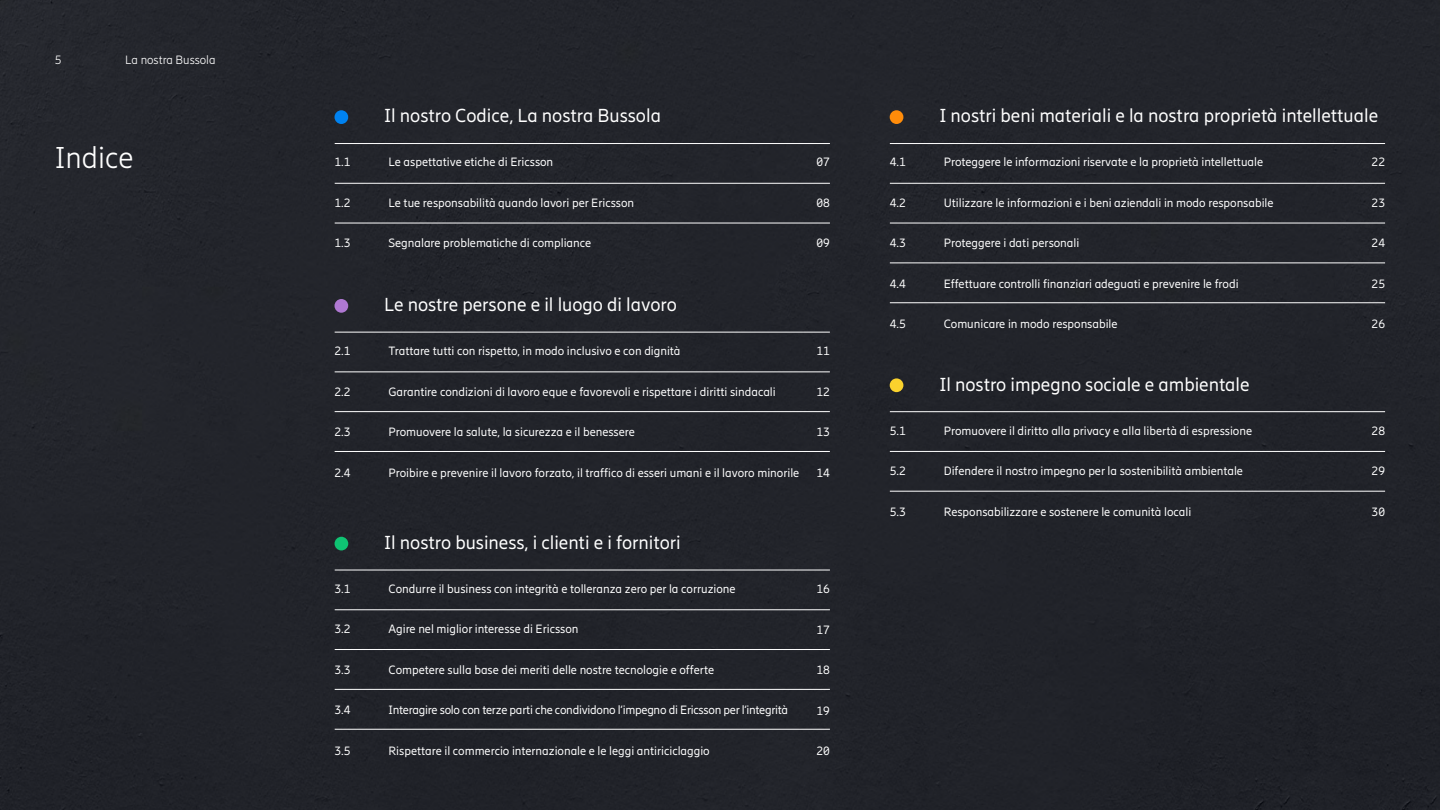
<style>
.page{position:relative;width:1440px;height:810px;background:#22242a}
.page>*{position:absolute;margin:0;border:0;box-sizing:border-box;transform-origin:0 0}
.t1{font:300 30px "Ericsson Hilda";color:#fff}
.t2{font:18.75px "Ericsson Hilda";color:#fff}
.t3{font:12px "Ericsson Hilda";color:#fff}
.t4{font:12px "Ericsson Hilda";letter-spacing:-.02em;color:#fff}
.t5{font:300 12px "Ericsson Hilda";color:#fff}
</style>
<div class="page">
<hr style="left:335px;top:183px;width:495px;height:1px;background:#fff">
<hr style="left:335px;top:143px;width:495px;height:1px;background:#fff">
<hr style="left:335px;top:223px;width:495px;height:1px;background:#fff">
<div style="left:334px;top:110px;width:14px;height:14px;background:#0082f0;border-radius:50%"></div>
<hr style="left:335px;top:372px;width:495px;height:1px;background:#fff">
<hr style="left:335px;top:332px;width:495px;height:1px;background:#fff">
<hr style="left:335px;top:411px;width:495px;height:1px;background:#fff">
<hr style="left:335px;top:451px;width:495px;height:1px;background:#fff">
<div style="left:334px;top:299px;width:14px;height:14px;background:#af78d2;border-radius:50%"></div>
<hr style="left:335px;top:610px;width:495px;height:1px;background:#fff">
<hr style="left:335px;top:570px;width:495px;height:1px;background:#fff">
<hr style="left:335px;top:649px;width:495px;height:1px;background:#fff">
<hr style="left:335px;top:689px;width:495px;height:1px;background:#fff">
<hr style="left:335px;top:729px;width:495px;height:1px;background:#fff">
<div style="left:335px;top:537px;width:13px;height:13px;background:#0fc373;border-radius:50%"></div>
<hr style="left:890px;top:183px;width:495px;height:1px;background:#fff">
<hr style="left:890px;top:143px;width:495px;height:1px;background:#fff">
<hr style="left:890px;top:223px;width:495px;height:1px;background:#fff">
<hr style="left:890px;top:263px;width:495px;height:1px;background:#fff">
<hr style="left:890px;top:303px;width:495px;height:1px;background:#fff">
<div style="left:890px;top:110px;width:13px;height:14px;background:#ff8c0a;border-radius:50%"></div>
<hr style="left:890px;top:451px;width:495px;height:1px;background:#fff">
<hr style="left:890px;top:412px;width:495px;height:1px;background:#fff">
<hr style="left:890px;top:491px;width:495px;height:1px;background:#fff">
<div style="left:890px;top:378px;width:13px;height:14px;background:#fad22d;border-radius:50%"></div>
<p class="t5" style="left:55px;top:53px;width:8px">5</p>
<p class="t5" style="left:125px;top:53px;width:92px">La nostra Bussola</p>
<h1 class="t1" style="left:55px;top:141px;width:80px">Indice</h1>
<h2 class="t2" style="left:384px;top:105px;width:278px">Il nostro Codice, La nostra Bussola</h2>
<p class="t3" style="left:335px;top:155px;width:18px">1.1</p>
<p class="t3" style="left:389px;top:155px;width:166px">Le aspettative etiche di Ericsson</p>
<p class="t3" style="left:335px;top:196px;width:18px">1.2</p>
<p class="t3" style="left:389px;top:196px;width:247px">Le tue responsabilità quando lavori per Ericsson</p>
<p class="t3" style="left:335px;top:236px;width:18px">1.3</p>
<p class="t3" style="left:389px;top:236px;width:204px">Segnalare problematiche di compliance</p>
<p class="t3" style="left:816px;top:155px;width:15px">07</p>
<p class="t3" style="left:816px;top:196px;width:15px">08</p>
<p class="t3" style="left:816px;top:236px;width:15px">09</p>
<h2 class="t2" style="left:384px;top:294px;width:294px">Le nostre persone e il luogo di lavoro</h2>
<p class="t3" style="left:334px;top:344px;width:18px">2.1</p>
<p class="t3" style="left:388px;top:344px;width:294px">Trattare tutti con rispetto, in modo inclusivo e con dignità</p>
<p class="t3" style="left:334px;top:385px;width:18px">2.2</p>
<p class="t3" style="left:388px;top:385px;width:389px">Garantire condizioni di lavoro eque e favorevoli e rispettare i diritti sindacali</p>
<p class="t3" style="left:334px;top:425px;width:18px">2.3</p>
<p class="t3" style="left:388px;top:425px;width:248px">Promuovere la salute, la sicurezza e il benessere</p>
<p class="t3" style="left:334px;top:466px;width:18px">2.4</p>
<p class="t3" style="left:388px;top:466px;width:412px">Proibire e prevenire il lavoro forzato, il traffico di esseri umani e il lavoro minorile</p>
<p class="t3" style="left:816px;top:344px;width:15px">11</p>
<p class="t3" style="left:816px;top:385px;width:15px">12</p>
<p class="t3" style="left:816px;top:425px;width:15px">13</p>
<p class="t3" style="left:816px;top:466px;width:15px">14</p>
<h2 class="t2" style="left:384px;top:532px;width:298px">Il nostro business, i clienti e i fornitori</h2>
<p class="t3" style="left:335px;top:582px;width:18px">3.1</p>
<p class="t3" style="left:389px;top:582px;width:349px">Condurre il business con integrità e tolleranza zero per la corruzione</p>
<p class="t3" style="left:335px;top:622px;width:18px">3.2</p>
<p class="t3" style="left:389px;top:622px;width:191px">Agire nel miglior interesse di Ericsson</p>
<p class="t3" style="left:335px;top:663px;width:18px">3.3</p>
<p class="t3" style="left:389px;top:663px;width:327px">Competere sulla base dei meriti delle nostre tecnologie e offerte</p>
<p class="t3" style="left:335px;top:703px;width:18px">3.4</p>
<p class="t4" style="left:389px;top:703px;width:401px">Interagire solo con terze parti che condividono l’impegno di Ericsson per l’integrità</p>
<p class="t3" style="left:335px;top:744px;width:18px">3.5</p>
<p class="t3" style="left:389px;top:744px;width:323px">Rispettare il commercio internazionale e le leggi antiriciclaggio</p>
<p class="t3" style="left:816px;top:582px;width:15px">16</p>
<p class="t3" style="left:816px;top:623px;width:15px">17</p>
<p class="t3" style="left:816px;top:663px;width:15px">18</p>
<p class="t3" style="left:816px;top:704px;width:15px">19</p>
<p class="t3" style="left:816px;top:744px;width:15px">20</p>
<h2 class="t2" style="left:939px;top:105px;width:440px">I nostri beni materiali e la nostra proprietà intellettuale</h2>
<p class="t3" style="left:890px;top:155px;width:18px">4.1</p>
<p class="t3" style="left:944px;top:155px;width:321px">Proteggere le informazioni riservate e la proprietà intellettuale</p>
<p class="t3" style="left:890px;top:196px;width:18px">4.2</p>
<p class="t3" style="left:944px;top:196px;width:331px">Utilizzare le informazioni e i beni aziendali in modo responsabile</p>
<p class="t3" style="left:890px;top:236px;width:18px">4.3</p>
<p class="t3" style="left:944px;top:236px;width:137px">Proteggere i dati personali</p>
<p class="t3" style="left:890px;top:277px;width:18px">4.4</p>
<p class="t3" style="left:944px;top:277px;width:296px">Effettuare controlli finanziari adeguati e prevenire le frodi</p>
<p class="t3" style="left:890px;top:317px;width:18px">4.5</p>
<p class="t3" style="left:944px;top:317px;width:175px">Comunicare in modo responsabile</p>
<h2 class="t2" style="left:939px;top:373px;width:312px">Il nostro impegno sociale e ambientale</h2>
<p class="t3" style="left:890px;top:424px;width:18px">5.1</p>
<p class="t3" style="left:944px;top:424px;width:310px">Promuovere il diritto alla privacy e alla libertà di espressione</p>
<p class="t3" style="left:890px;top:464px;width:18px">5.2</p>
<p class="t3" style="left:944px;top:464px;width:301px">Difendere il nostro impegno per la sostenibilità ambientale</p>
<p class="t3" style="left:890px;top:505px;width:18px">5.3</p>
<p class="t3" style="left:944px;top:505px;width:249px">Responsabilizzare e sostenere le comunità locali</p>
<p class="t3" style="left:1372px;top:155px;width:15px">22</p>
<p class="t3" style="left:1372px;top:196px;width:15px">23</p>
<p class="t3" style="left:1372px;top:236px;width:15px">24</p>
<p class="t3" style="left:1372px;top:277px;width:15px">25</p>
<p class="t3" style="left:1372px;top:317px;width:15px">26</p>
<p class="t3" style="left:1372px;top:424px;width:15px">28</p>
<p class="t3" style="left:1372px;top:464px;width:15px">29</p>
<p class="t3" style="left:1372px;top:505px;width:15px">30</p>
</div>
